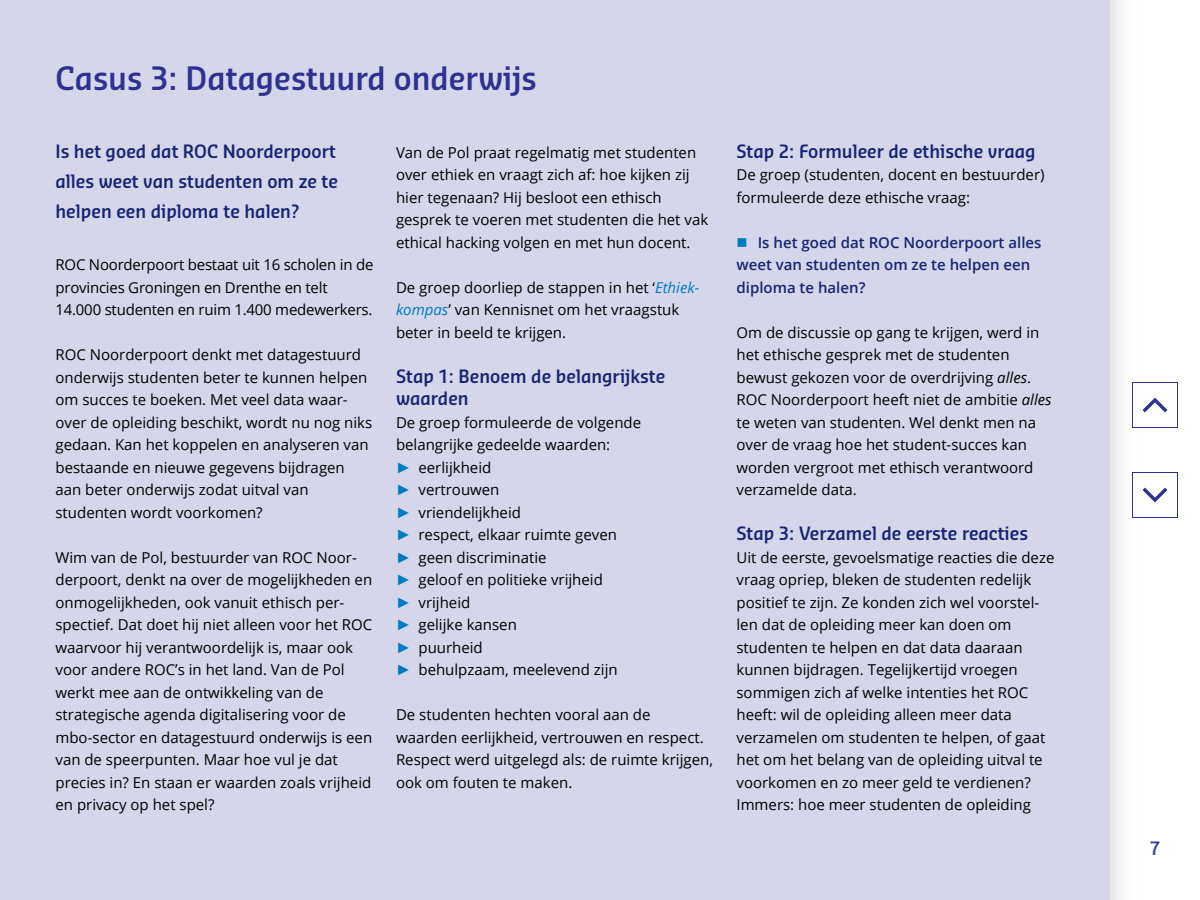
<style>
.page{position:relative;width:1200px;height:900px;background:#fff}
.page>*{position:absolute;margin:0;border:0;box-sizing:border-box;transform-origin:0 0}
.t1{font:600 31.5px "Sansa Sm Con Pro";color:#2e3192}
.t2{font:600 18px/30px "Sansa Sm Con Pro";color:#172474;text-align:justify}
.t3{font:600 18px "Sansa Sm Con Pro";color:#2e3192}
.t4{font:15px/22.5px "Open Sans";color:#000}
.t5{font:600 15px/22.5px "Open Sans";color:#172474}
.s1{font-style:italic;color:#007bc4}
.s2{font-family:"Arial";color:#007ac3}
.s3{color:#007ac3}
.s4{font-style:italic}
</style>
<div class="page">
<div style="left:0;top:0;width:1110px;height:900px;background:#d5d6e9"></div>
<div style="left:1110px;top:0;width:45px;height:900px;background:linear-gradient(to right,#efeff0,#fff)"></div>
<div style="left:1132px;top:472px;width:46px;height:46px;background:#fff;border:1px solid #2e3192"></div>
<svg style="left:1143px;top:488px;width:24px;height:14px"></svg>
<div style="left:1132px;top:382px;width:46px;height:46px;background:#fff;border:1px solid #2e3192"></div>
<svg style="left:1143px;top:398px;width:24px;height:14px"></svg>
<h1 class="t1" style="left:56px;top:57px;width:483px">Casus 3: Datagestuurd onderwijs</h1>
<p class="t2" style="left:56px;top:136px;width:284px">Is het goed dat ROC Noorderpoort alles weet van studenten om ze te helpen een diploma te halen?</p>
<p class="t4" style="left:56px;top:253px;width:319px">ROC Noorderpoort bestaat uit 16 scholen in de provincies Groningen en Drenthe en telt<br>14.000 studenten en ruim 1.400 medewerkers.</p>
<p class="t4" style="left:56px;top:343px;width:318px">ROC Noorderpoort denkt met datagestuurd onderwijs studenten beter te kunnen helpen om succes te boeken. Met veel data waar&shy;over de opleiding beschikt, wordt nu nog niks gedaan. Kan het koppelen en analyseren van bestaande en nieuwe gegevens bijdragen aan beter onderwijs zodat uitval van studenten wordt voorkomen?</p>
<p class="t4" style="left:56px;top:545px;width:318px">Wim van de Pol, bestuurder van ROC Noor&shy;derpoort, denkt na over de mogelijkheden en onmogelijkheden, ook vanuit ethisch per&shy;spectief. Dat doet hij niet alleen voor het ROC waarvoor hij verantwoordelijk is, maar ook voor andere ROC’s in het land. Van de Pol werkt mee aan de ontwikkeling van de strategische agenda digitalisering voor de mbo-sector en datagestuurd onderwijs is een van de speerpunten. Maar hoe vul je dat precies in? En staan er waarden zoals vrijheid en privacy op het spel?</p>
<p class="t4" style="left:396px;top:140px;width:314px">Van de Pol praat regelmatig met studenten over ethiek en vraagt zich af: hoe kijken zij hier tegenaan? Hij besloot een ethisch gesprek te voeren met studenten die het vak ethical hacking volgen en met hun docent.</p>
<p class="t4" style="left:396px;top:275px;width:305px">De groep doorliep de stappen in het ‘<span class="s1">Ethiek&shy;kompas</span>’ van Kennisnet om het vraagstuk beter in beeld te krijgen.</p>
<p class="t2" style="left:396px;top:364px;width:271px;line-height:22.5px">Stap 1: Benoem de belangrijkste waarden</p>
<p class="t4" style="left:396px;top:410px;width:247px">De groep formuleerde de volgende belangrijke gedeelde waarden:<br><span class="s2">►</span> eerlijkheid<br><span class="s2">►</span> vertrouwen<br><span class="s2">►</span> vriendelijkheid<br><span class="s2">►</span> respect, elkaar ruimte geven<br><span class="s2">►</span> geen discriminatie<br><span class="s2">►</span> geloof en politieke vrijheid<br><span class="s2">►</span> vrijheid<br><span class="s2">►</span> gelijke kansen<br><span class="s2">►</span> puurheid<br><span class="s2">►</span> behulpzaam, meelevend zijn</p>
<p class="t4" style="left:396px;top:703px;width:319px">De studenten hechten vooral aan de waarden eerlijkheid, vertrouwen en respect.<br>Respect werd uitgelegd als: de ruimte krijgen, ook om fouten te maken.</p>
<p class="t2" style="left:736px;top:136px;width:301px">Stap 2: Formuleer de ethische vraag</p>
<p class="t4" style="left:736px;top:163px;width:310px">De groep (studenten, docent en bestuurder) formuleerde deze ethische vraag:</p>
<p class="t5" style="left:736px;top:230px;width:306px"><span class="s3">■</span> Is het goed dat ROC Noorderpoort alles weet van studenten om ze te helpen een diploma te halen?</p>
<p class="t4" style="left:736px;top:320px;width:317px">Om de discussie op gang te krijgen, werd in het ethische gesprek met de studenten bewust gekozen voor de overdrijving <span class="s4">alles</span>.<br>ROC Noorderpoort heeft niet de ambitie <span class="s4">alles </span>te weten van studenten. Wel denkt men na over de vraag hoe het student-succes kan worden vergroot met ethisch verantwoord verzamelde data.</p>
<p class="t2" style="left:736px;top:518px;width:293px">Stap 3: Verzamel de eerste reacties</p>
<p class="t4" style="left:736px;top:545px;width:320px">Uit de eerste, gevoelsmatige reacties die deze vraag opriep, bleken de studenten redelijk positief te zijn. Ze konden zich wel voorstel&shy;len dat de opleiding meer kan doen om studenten te helpen en dat data daaraan kunnen bijdragen. Tegelijkertijd vroegen sommigen zich af welke intenties het ROC heeft: wil de opleiding alleen meer data verzamelen om studenten te helpen, of gaat het om het belang van de opleiding uitval te voorkomen en zo meer geld te verdienen?<br>Immers: hoe meer studenten de opleiding</p>
<p class="t3" style="left:1150px;top:836px;width:12px">7</p>
</div>
